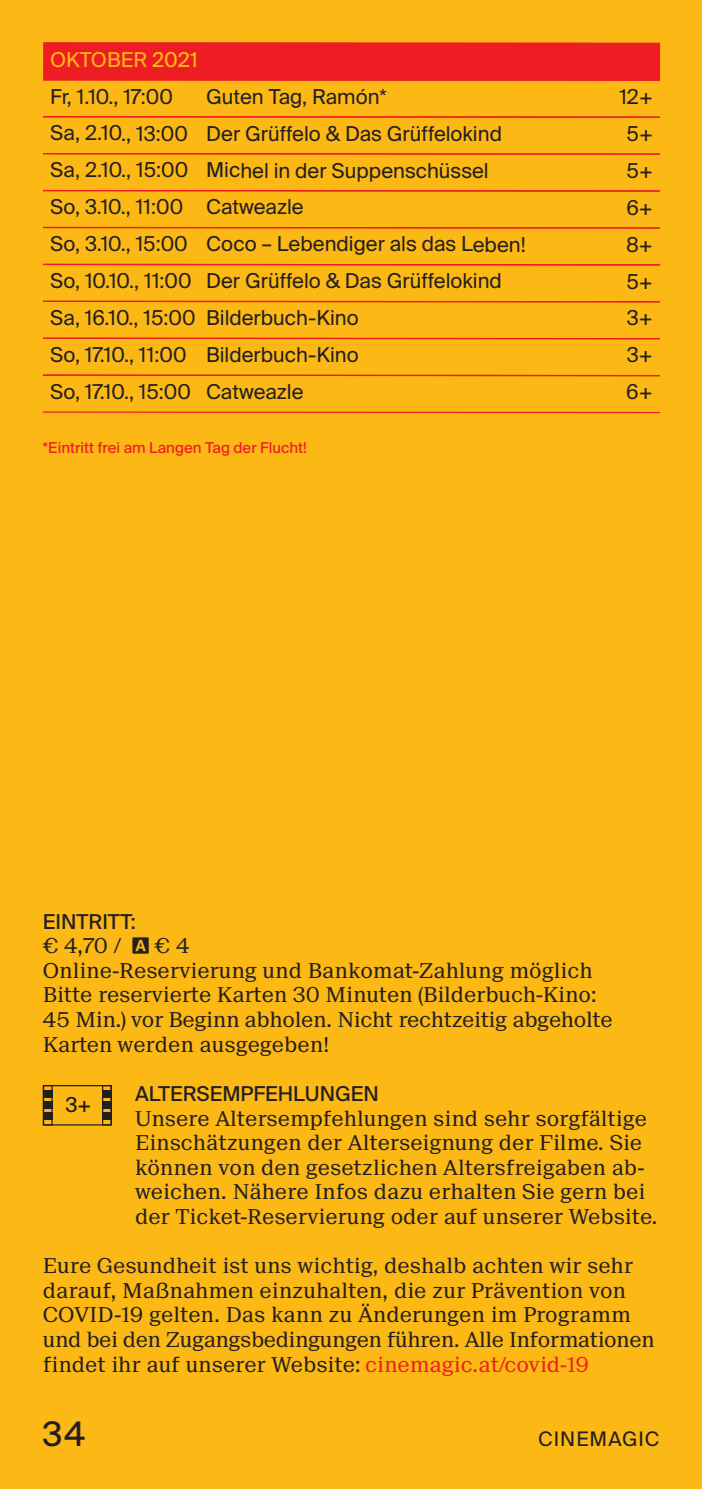
<style>
.page{position:relative;width:702px;height:1489px;background:#fff}
.page>*{position:absolute;margin:0;border:0;box-sizing:border-box;transform-origin:0 0}
.t1{font:33.75px "Suisse Intl";color:#231f20}
.t2{font:20.5px/24.5px "Suisse Neue";color:#231f20}
.t3{font:20.5px "Suisse Intl";color:#231f20}
.t4{font:20.5px "Suisse Intl";color:#231f20}
.t5{font:20.5px "Suisse Intl";color:#fcb814}
.t6{font:20px "Suisse Intl";letter-spacing:.05em;color:#231f20}
.t7{font:15px "Suisse Intl";color:#ee1d23}
.s1{font-family:"Wien Xtra PICTO"}
.s2{color:#ee1d23}
</style>
<div class="page">
<div style="left:0;top:0;width:702px;height:1488px;background:#fcb814"></div>
<div style="left:43px;top:1090px;width:10px;height:7px;background:#231f20"></div>
<div style="left:43px;top:1101px;width:10px;height:7px;background:#231f20"></div>
<div style="left:43px;top:1112px;width:10px;height:8px;background:#231f20"></div>
<div style="left:43px;top:1084px;width:10px;height:41px;border:1px solid #231f20"></div>
<div style="left:102px;top:1084px;width:10px;height:41px;border:1px solid #231f20"></div>
<div style="left:43px;top:1084px;width:69px;height:41px;border:1px solid #231f20"></div>
<div style="left:102px;top:1090px;width:10px;height:7px;background:#231f20"></div>
<div style="left:102px;top:1101px;width:10px;height:7px;background:#231f20"></div>
<div style="left:102px;top:1112px;width:10px;height:8px;background:#231f20"></div>
<div style="left:43px;top:42px;width:617px;height:38px;background:#ee1d23"></div>
<hr style="left:43px;top:79px;width:617px;height:2px;background:#ee1d23">
<hr style="left:43px;top:116px;width:617px;height:2px;background:#ee1d23">
<hr style="left:43px;top:153px;width:617px;height:2px;background:#ee1d23">
<hr style="left:43px;top:190px;width:617px;height:2px;background:#ee1d23">
<hr style="left:43px;top:227px;width:617px;height:1px;background:#ee1d23">
<hr style="left:43px;top:264px;width:617px;height:1px;background:#ee1d23">
<hr style="left:43px;top:301px;width:617px;height:1px;background:#ee1d23">
<hr style="left:43px;top:337px;width:616px;height:2px;background:#ee1d23">
<hr style="left:43px;top:374px;width:616px;height:2px;background:#ee1d23">
<hr style="left:43px;top:411px;width:616px;height:2px;background:#ee1d23">
<p class="t5" style="left:50px;top:48px;width:149px">OktOBer 2021</p>
<p class="t3" style="left:50px;top:84px;width:124px">fr, 1.10., 17:00</p>
<p class="t3" style="left:206px;top:85px;width:182px">Guten tag, ramón*</p>
<p class="t3" style="left:619px;top:85px;width:35px">12+</p>
<p class="t3" style="left:50px;top:121px;width:453px">sa, 2.10., 13:00 der Grüffelo &amp; das Grüffelokind</p>
<p class="t3" style="left:626px;top:122px;width:28px">5+</p>
<p class="t3" style="left:50px;top:158px;width:440px">sa, 2.10., 15:00 michel in der suppenschüssel</p>
<p class="t3" style="left:626px;top:159px;width:28px">5+</p>
<p class="t3" style="left:50px;top:195px;width:255px">so, 3.10., 11:00 catweazle</p>
<p class="t3" style="left:626px;top:196px;width:28px">6+</p>
<p class="t3" style="left:50px;top:232px;width:477px">so, 3.10., 15:00 coco – lebendiger als das leben!</p>
<p class="t3" style="left:626px;top:232px;width:28px">8+</p>
<p class="t3" style="left:50px;top:269px;width:453px">so, 10.10., 11:00 der Grüffelo &amp; das Grüffelokind</p>
<p class="t3" style="left:626px;top:269px;width:28px">5+</p>
<p class="t3" style="left:50px;top:306px;width:310px">sa, 16.10., 15:00 Bilderbuch-kino</p>
<p class="t3" style="left:626px;top:306px;width:27px">3+</p>
<p class="t3" style="left:50px;top:343px;width:310px">so, 17.10., 11:00 Bilderbuch-kino</p>
<p class="t3" style="left:626px;top:343px;width:27px">3+</p>
<p class="t3" style="left:50px;top:380px;width:255px">so, 17.10., 15:00 catweazle</p>
<p class="t3" style="left:626px;top:380px;width:28px">6+</p>
<p class="t7" style="left:43px;top:439px;width:265px">*eintritt frei am langen tag der flucht!</p>
<p class="t4" style="left:43px;top:909px;width:94px">eintritt:</p>
<p class="t2" style="left:43px;top:933px;width:571px">€4,70/ <span class="s1">A</span>€4<br>Online-Reservierung und Bankomat-Zahlung möglich Bitte reservierte Karten 30 Minuten (Bilderbuch-Kino:<br>45 Min.) vor Beginn abholen. Nicht rechtzeitig abgeholte Karten werden ausgegeben!</p>
<p class="t4" style="left:135px;top:1081px;width:245px">altersempfeHlungen</p>
<p class="t2" style="left:135px;top:1105px;width:524px">Unsere Altersempfehlungen sind sehr sorgfältige Einschätzungen der Alterseignung der Filme. Sie können von den gesetzlichen Altersfreigaben ab&shy;weichen. Nähere Infos dazu erhalten Sie gern bei der Ticket-Reservierung oder auf unserer Website.</p>
<p class="t2" style="left:43px;top:1253px;width:613px">Eure Gesundheit ist uns wichtig, deshalb achten wir sehr darauf, Maßnahmen einzuhalten, die zur Prävention von COVID-19 gelten. Das kann zu Änderungen im Programm und bei den Zugangsbedingungen führen. Alle Informationen findet ihr auf unserer Website: <span class="s2">cinemagic.at/covid-19</span></p>
<p class="t4" style="left:65px;top:1092px;width:28px">3+</p>
<h1 class="t1" style="left:43px;top:1414px;width:45px">34</h1>
<p class="t6" style="left:538px;top:1427px;width:123px">cinemaGic</p>
</div>
